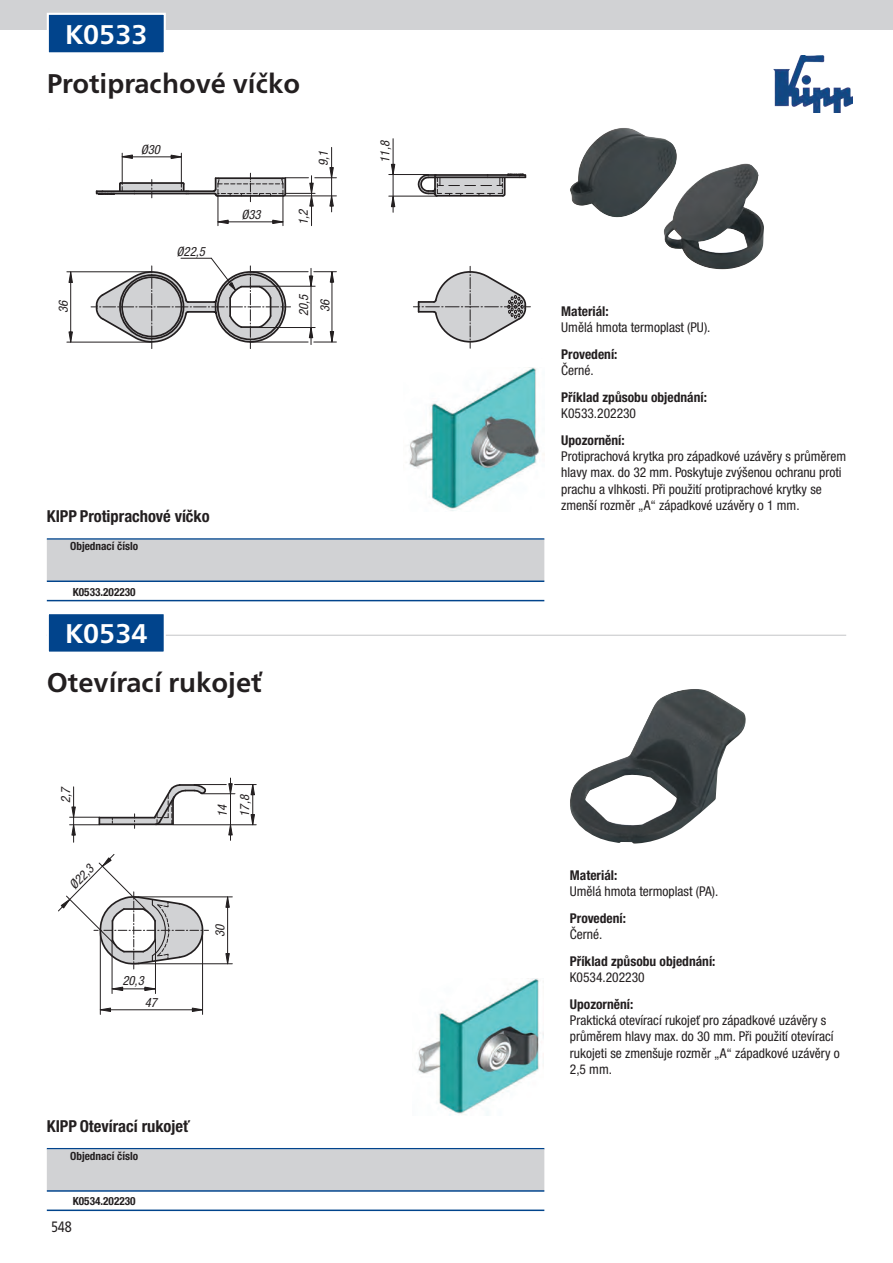
<style>
.page{position:relative;width:893px;height:1263px;background:#fff}
.page>*{position:absolute;margin:0;border:0;box-sizing:border-box;transform-origin:0 0}
.t1{font:700 27px "Frutiger Neue LTW1 G";color:#231f20}
.t2{font:700 27px "Frutiger Neue LTW1 G";color:#fff}
.t3{font:700 condensed 16.5px "Helvetica Neue LTW1 G";color:#231f20}
.t4{font:15px "Frutiger Neue LTW1 G";color:#231f20;scale:.81 1}
.t5{font:condensed 13.5px/16.2px "Helvetica Neue LTW1 G";color:#231f20}
.t6{font:700 condensed 13.5px "Helvetica Neue LTW1 G";color:#231f20}
.t7{font:italic condensed 12.75px/21.3px "Helvetica Neue LTW1 G";color:#231f20;text-align:center}
.t8{font:700 condensed 11.25px "Helvetica Neue LTW1 G";color:#231f20}
</style>
<div class="page">
<div style="left:0;top:0;width:893px;height:30px;background:#d1d2d4"></div>
<img style="left:773px;top:55px;width:79px;height:58px">
<hr style="left:47px;top:635px;width:799px;height:1px;background:#c7c8ca">
<img style="left:570px;top:128px;width:194px;height:141px">
<hr style="left:311px;top:268px;width:1px;height:77px;background:#231f20">
<hr style="left:250px;top:286px;width:65px;height:1px;background:#231f20">
<hr style="left:250px;top:327px;width:65px;height:1px;background:#231f20">
<hr style="left:331px;top:147px;width:1px;height:65px;background:#231f20">
<hr style="left:218px;top:221px;width:65px;height:1px;background:#231f20">
<hr style="left:283px;top:194px;width:1px;height:32px;background:#231f20">
<hr style="left:218px;top:194px;width:1px;height:32px;background:#231f20">
<hr style="left:122px;top:156px;width:59px;height:1px;background:#231f20">
<hr style="left:181px;top:153px;width:1px;height:30px;background:#231f20">
<hr style="left:122px;top:153px;width:1px;height:30px;background:#231f20">
<hr style="left:331px;top:272px;width:1px;height:70px;background:#231f20">
<hr style="left:250px;top:271px;width:58px;height:1px;background:#231f20">
<hr style="left:250px;top:342px;width:58px;height:1px;background:#231f20">
<hr style="left:70px;top:272px;width:1px;height:70px;background:#231f20">
<hr style="left:67px;top:271px;width:85px;height:1px;background:#231f20">
<hr style="left:67px;top:342px;width:85px;height:1px;background:#231f20">
<hr style="left:311px;top:176px;width:1px;height:50px;background:#231f20">
<svg style="left:413px;top:266px;width:117px;height:82px"></svg>
<svg style="left:417px;top:173px;width:110px;height:24px"></svg>
<hr style="left:393px;top:139px;width:1px;height:73px;background:#231f20">
<hr style="left:389px;top:174px;width:39px;height:1px;background:#231f20">
<hr style="left:389px;top:196px;width:48px;height:1px;background:#231f20">
<svg style="left:170px;top:154px;width:12px;height:6px"></svg>
<svg style="left:121px;top:154px;width:12px;height:5px"></svg>
<svg style="left:272px;top:219px;width:12px;height:6px"></svg>
<svg style="left:91px;top:257px;width:203px;height:92px"></svg>
<svg style="left:217px;top:219px;width:12px;height:6px"></svg>
<svg style="left:68px;top:271px;width:5px;height:12px"></svg>
<svg style="left:68px;top:331px;width:5px;height:12px"></svg>
<svg style="left:308px;top:322px;width:28px;height:23px"></svg>
<svg style="left:308px;top:268px;width:28px;height:23px"></svg>
<svg style="left:390px;top:191px;width:6px;height:16px"></svg>
<svg style="left:390px;top:163px;width:6px;height:17px"></svg>
<svg style="left:95px;top:167px;width:241px;height:40px"></svg>
<img style="left:570px;top:689px;width:176px;height:154px">
<hr style="left:112px;top:940px;width:1px;height:53px;background:#231f20">
<hr style="left:155px;top:939px;width:1px;height:54px;background:#231f20">
<hr style="left:112px;top:988px;width:43px;height:1px;background:#231f20">
<hr style="left:100px;top:932px;width:1px;height:82px;background:#231f20">
<hr style="left:202px;top:930px;width:1px;height:84px;background:#231f20">
<hr style="left:100px;top:1009px;width:103px;height:1px;background:#231f20">
<hr style="left:134px;top:896px;width:98px;height:1px;background:#231f20">
<hr style="left:134px;top:963px;width:98px;height:1px;background:#231f20">
<hr style="left:227px;top:897px;width:1px;height:67px;background:#231f20">
<hr style="left:73px;top:787px;width:1px;height:55px;background:#231f20">
<hr style="left:194px;top:784px;width:32px;height:1px;background:#231f20">
<hr style="left:173px;top:824px;width:83px;height:1px;background:#231f20">
<hr style="left:252px;top:784px;width:1px;height:40px;background:#231f20">
<hr style="left:202px;top:793px;width:33px;height:1px;background:#231f20">
<hr style="left:230px;top:778px;width:1px;height:62px;background:#231f20">
<svg style="left:191px;top:1007px;width:13px;height:5px"></svg>
<svg style="left:99px;top:1007px;width:12px;height:5px"></svg>
<svg style="left:144px;top:986px;width:11px;height:5px"></svg>
<svg style="left:111px;top:986px;width:13px;height:5px"></svg>
<svg style="left:250px;top:814px;width:5px;height:12px"></svg>
<svg style="left:228px;top:824px;width:5px;height:12px"></svg>
<svg style="left:228px;top:783px;width:28px;height:16px"></svg>
<svg style="left:70px;top:784px;width:137px;height:52px"></svg>
<svg style="left:225px;top:896px;width:5px;height:12px"></svg>
<svg style="left:225px;top:953px;width:5px;height:12px"></svg>
<svg style="left:58px;top:854px;width:153px;height:115px"></svg>
<img style="left:418px;top:978px;width:121px;height:137px">
<img style="left:409px;top:367px;width:135px;height:144px">
<div style="left:48px;top:14px;width:117px;height:39px;background:#01448c"></div>
<div style="left:47px;top:13px;width:119px;height:41px;border:2px solid #fff"></div>
<div style="left:48px;top:613px;width:117px;height:40px;background:#01448c"></div>
<div style="left:47px;top:612px;width:119px;height:42px;border:2px solid #fff"></div>
<hr style="left:47px;top:538px;width:497px;height:2px;background:#01448c">
<div style="left:47px;top:540px;width:497px;height:41px;background:#d1d2d4"></div>
<hr style="left:47px;top:580px;width:497px;height:2px;background:#01448c">
<hr style="left:47px;top:600px;width:497px;height:1px;background:#01448c">
<hr style="left:47px;top:1148px;width:497px;height:1px;background:#01448c">
<div style="left:47px;top:1149px;width:497px;height:41px;background:#d1d2d4"></div>
<hr style="left:47px;top:1190px;width:497px;height:2px;background:#01448c">
<hr style="left:47px;top:1209px;width:497px;height:2px;background:#01448c">
<h1 class="t2" style="left:65px;top:18px;width:84px">K0533</h1>
<h1 class="t1" style="left:47px;top:67px;width:255px">Protiprachové víčko</h1>
<p class="t7" style="left:141px;top:139px;width:21px">Ø30</p>
<p class="t7" style="left:176px;top:240px;width:30px">Ø22,5</p>
<p class="t7" style="left:313px;top:166px;width:17px;rotate:-90deg">9,1</p>
<p class="t7" style="left:241px;top:204px;width:21px">Ø33</p>
<p class="t7" style="left:293px;top:225px;width:18px;rotate:-90deg">1,2</p>
<p class="t7" style="left:53px;top:313px;width:15px;rotate:-90deg">36</p>
<p class="t7" style="left:293px;top:316px;width:24px;rotate:-90deg">20,5<br>36</p>
<p class="t7" style="left:374px;top:163px;width:24px;rotate:-90deg">11,8</p>
<p class="t3" style="left:47px;top:506px;width:164px">KIPP Protiprachové víčko</p>
<p class="t8" style="left:70px;top:539px;width:70px">Objednací číslo</p>
<p class="t8" style="left:73px;top:585px;width:64px">K0533.202230</p>
<h1 class="t2" style="left:65px;top:618px;width:84px">K0534</h1>
<h1 class="t1" style="left:47px;top:667px;width:216px">Otevírací rukojeť</h1>
<p class="t7" style="left:55px;top:803px;width:18px;rotate:-90deg">2,7</p>
<p class="t7" style="left:211px;top:817px;width:24px;line-height:22.5px;text-align:left;rotate:-90deg">14<br>17,8</p>
<p class="t7" style="left:64px;top:880px;width:30px;rotate:-46deg">Ø22,3</p>
<p class="t7" style="left:122px;top:970px;width:23px">20,3</p>
<p class="t7" style="left:145px;top:992px;width:14px">47</p>
<p class="t7" style="left:210px;top:937px;width:15px;rotate:-90deg">30</p>
<p class="t3" style="left:47px;top:1116px;width:143px">KIPP Otevírací rukojeť</p>
<p class="t8" style="left:70px;top:1149px;width:70px">Objednací číslo</p>
<p class="t8" style="left:73px;top:1194px;width:64px">K0534.202230</p>
<p class="t4" style="left:51px;top:1218px;width:27px">548</p>
<p class="t6" style="left:561px;top:303px;width:49px">Materiál:</p>
<p class="t5" style="left:561px;top:319px;width:151px">Umělá hmota termoplast (PU).</p>
<p class="t6" style="left:561px;top:346px;width:58px">Provedení:</p>
<p class="t5" style="left:561px;top:362px;width:34px">Černé.</p>
<p class="t6" style="left:561px;top:389px;width:147px">Příklad způsobu objednání:</p>
<p class="t5" style="left:561px;top:405px;width:76px">K0533.202230</p>
<p class="t6" style="left:561px;top:432px;width:65px">Upozornění:</p>
<p class="t5" style="left:561px;top:448px;width:286px">Protiprachová krytka pro západkové uzávěry s průměrem hlavy max. do 32 mm. Poskytuje zvýšenou ochranu proti prachu a vlhkosti. Při použití protiprachové krytky se zmenší rozměr „A“ západkové uzávěry o 1 mm.</p>
<p class="t6" style="left:570px;top:867px;width:49px">Materiál:</p>
<p class="t5" style="left:570px;top:883px;width:150px">Umělá hmota termoplast (PA).</p>
<p class="t6" style="left:570px;top:910px;width:58px">Provedení:</p>
<p class="t5" style="left:570px;top:926px;width:34px">Černé.</p>
<p class="t6" style="left:570px;top:953px;width:147px">Příklad způsobu objednání:</p>
<p class="t5" style="left:570px;top:969px;width:76px">K0534.202230</p>
<p class="t6" style="left:570px;top:996px;width:65px">Upozornění:</p>
<p class="t5" style="left:570px;top:1012px;width:272px">Praktická otevírací rukojeť pro západkové uzávěry s průměrem hlavy max. do 30 mm. Při použití otevírací rukojeti se zmenšuje rozměr „A“ západkové uzávěry o 2,5 mm.</p>
</div>
